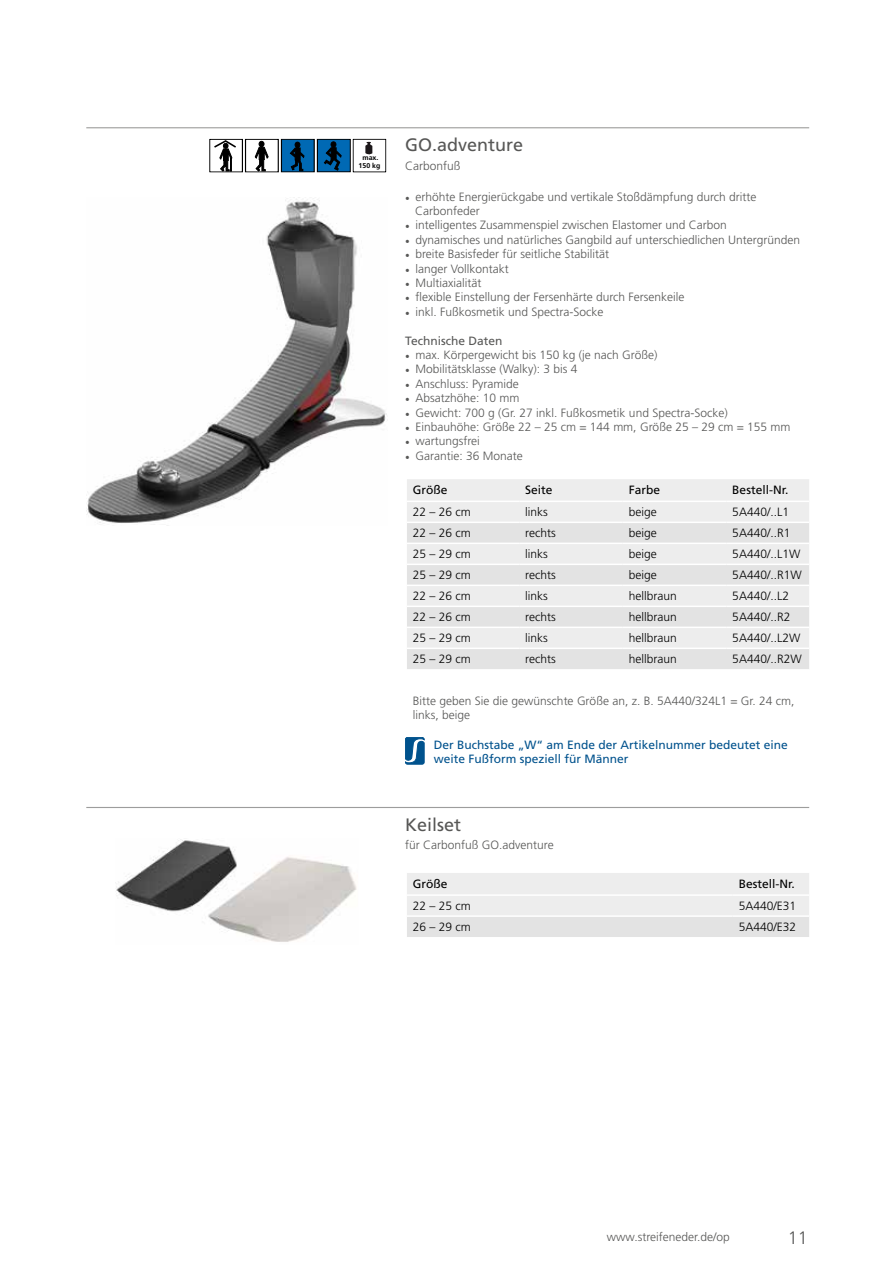
<style>
.page{position:relative;width:893px;height:1263px;background:#fff}
.page>*{position:absolute;margin:0;border:0;box-sizing:border-box;transform-origin:0 0}
.t1{font:18px "Frutiger LT";color:#575756}
.t2{font:300 18px "Frutiger LT";color:#575756}
.t3{font:300 12px/14.4px "Frutiger LT";color:#575756}
.t4{font:300 12px "Frutiger LT";color:#000}
.t5{font:12px/14.4px "Frutiger LT";color:#00528d}
.t6{font:12px "Frutiger LT";color:#000}
.t7{font:12px "Frutiger LT";color:#575756}
.t8{font:700 7.05px/8.4px "Frutiger LT";color:#000;text-align:center}
.s1{font-family:"Minion Pro";font-weight:400}
</style>
<div class="page">
<div style="left:407px;top:479px;width:402px;height:43px;background:#ededed"></div>
<svg style="left:407px;top:523px;width:402px;height:146px;background:#e7e7e7"></svg>
<hr style="left:407px;top:543px;width:112px;height:1px;background:#fff">
<hr style="left:519px;top:543px;width:104px;height:1px;background:#fff">
<hr style="left:623px;top:543px;width:103px;height:1px;background:#fff">
<hr style="left:726px;top:543px;width:83px;height:1px;background:#fff">
<hr style="left:407px;top:564px;width:112px;height:1px;background:#fff">
<hr style="left:519px;top:564px;width:104px;height:1px;background:#fff">
<hr style="left:623px;top:564px;width:103px;height:1px;background:#fff">
<hr style="left:726px;top:564px;width:83px;height:1px;background:#fff">
<hr style="left:407px;top:585px;width:112px;height:1px;background:#fff">
<hr style="left:519px;top:585px;width:104px;height:1px;background:#fff">
<hr style="left:623px;top:585px;width:103px;height:1px;background:#fff">
<hr style="left:726px;top:585px;width:83px;height:1px;background:#fff">
<hr style="left:407px;top:606px;width:112px;height:1px;background:#fff">
<hr style="left:519px;top:606px;width:104px;height:1px;background:#fff">
<hr style="left:623px;top:606px;width:103px;height:1px;background:#fff">
<hr style="left:726px;top:606px;width:83px;height:1px;background:#fff">
<hr style="left:407px;top:627px;width:112px;height:1px;background:#fff">
<hr style="left:519px;top:627px;width:104px;height:1px;background:#fff">
<hr style="left:623px;top:627px;width:103px;height:1px;background:#fff">
<hr style="left:726px;top:627px;width:83px;height:1px;background:#fff">
<hr style="left:407px;top:648px;width:112px;height:1px;background:#fff">
<hr style="left:519px;top:648px;width:104px;height:1px;background:#fff">
<hr style="left:623px;top:648px;width:103px;height:1px;background:#fff">
<hr style="left:726px;top:648px;width:83px;height:1px;background:#fff">
<hr style="left:407px;top:501px;width:112px;height:1px;background:#fff">
<hr style="left:519px;top:501px;width:104px;height:1px;background:#fff">
<hr style="left:623px;top:501px;width:103px;height:1px;background:#fff">
<hr style="left:726px;top:501px;width:83px;height:1px;background:#fff">
<svg style="left:405px;top:737px;width:19px;height:27px"></svg>
<hr style="left:86px;top:127px;width:723px;height:1px;background:#9d9d9c">
<svg style="left:209px;top:138px;width:178px;height:35px"></svg>
<img style="left:86px;top:198px;width:301px;height:328px">
<svg style="left:407px;top:873px;width:402px;height:64px;background:#e9e9e9"></svg>
<hr style="left:407px;top:915px;width:326px;height:2px;background:#fff">
<hr style="left:733px;top:915px;width:76px;height:2px;background:#fff">
<hr style="left:407px;top:894px;width:326px;height:2px;background:#fff">
<hr style="left:733px;top:894px;width:76px;height:2px;background:#fff">
<hr style="left:86px;top:807px;width:723px;height:1px;background:#9d9d9c">
<img style="left:115px;top:839px;width:242px;height:103px">
<p class="t8" style="left:359px;top:153px;width:23px">max.<br>150 kg</p>
<h1 class="t1" style="left:405px;top:134px;width:120px">GO.adventure</h1>
<p class="t3" style="left:405px;top:158px;width:57px">Carbonfuß</p>
<p class="t3" style="left:415px;top:189px;width:343px;text-indent:-10px"><span class="s1">•</span> erhöhte Energierückgabe und vertikale Stoßdämpfung durch dritte<br>Carbonfeder</p>
<p class="t3" style="left:405px;top:218px;width:323px"><span class="s1">•</span> intelligentes Zusammenspiel zwischen Elastomer und Carbon</p>
<p class="t3" style="left:405px;top:233px;width:396px"><span class="s1">•</span> dynamisches und natürliches Gangbild auf unterschiedlichen Untergründen</p>
<p class="t3" style="left:405px;top:247px;width:205px"><span class="s1">•</span> breite Basisfeder für seitliche Stabilität</p>
<p class="t3" style="left:405px;top:261px;width:105px"><span class="s1">•</span> langer Vollkontakt</p>
<p class="t3" style="left:405px;top:276px;width:78px"><span class="s1">•</span> Multiaxialität</p>
<p class="t3" style="left:405px;top:290px;width:281px"><span class="s1">•</span> flexible Einstellung der Fersenhärte durch Fersenkeile</p>
<p class="t3" style="left:405px;top:305px;width:200px"><span class="s1">•</span> inkl. Fußkosmetik und Spectra-Socke</p>
<p class="t7" style="left:405px;top:333px;width:99px">Technische Daten</p>
<p class="t3" style="left:405px;top:348px;width:254px"><span class="s1">•</span> max. Körpergewicht bis 150 kg (je nach Größe)</p>
<p class="t3" style="left:405px;top:362px;width:174px"><span class="s1">•</span> Mobilitätsklasse (Walky): 3 bis 4</p>
<p class="t3" style="left:405px;top:377px;width:115px"><span class="s1">•</span> Anschluss: Pyramide</p>
<p class="t3" style="left:405px;top:391px;width:116px"><span class="s1">•</span> Absatzhöhe: 10 mm</p>
<p class="t3" style="left:405px;top:405px;width:324px"><span class="s1">•</span> Gewicht: 700 g (Gr. 27 inkl. Fußkosmetik und Spectra-Socke)</p>
<p class="t3" style="left:405px;top:420px;width:387px"><span class="s1">•</span> Einbauhöhe: Größe 22 – 25 cm = 144 mm, Größe 25 – 29 cm = 155 mm</p>
<p class="t3" style="left:405px;top:434px;width:76px"><span class="s1">•</span> wartungsfrei</p>
<p class="t3" style="left:405px;top:449px;width:119px"><span class="s1">•</span> Garantie: 36 Monate</p>
<p class="t6" style="left:413px;top:483px;width:36px">Größe</p>
<p class="t6" style="left:525px;top:483px;width:29px">Seite</p>
<p class="t6" style="left:629px;top:483px;width:33px">Farbe</p>
<p class="t6" style="left:732px;top:483px;width:58px">Bestell-Nr.</p>
<p class="t4" style="left:413px;top:505px;width:60px">22 – 26 cm</p>
<p class="t4" style="left:525px;top:505px;width:24px">links</p>
<p class="t4" style="left:629px;top:505px;width:30px">beige</p>
<p class="t4" style="left:732px;top:505px;width:58px">5A440/..L1</p>
<p class="t4" style="left:413px;top:526px;width:60px">22 – 26 cm</p>
<p class="t4" style="left:525px;top:526px;width:32px">rechts</p>
<p class="t4" style="left:629px;top:526px;width:30px">beige</p>
<p class="t4" style="left:732px;top:526px;width:60px">5A440/..R1</p>
<p class="t4" style="left:413px;top:547px;width:60px">25 – 29 cm</p>
<p class="t4" style="left:525px;top:547px;width:24px">links</p>
<p class="t4" style="left:629px;top:547px;width:30px">beige</p>
<p class="t4" style="left:732px;top:547px;width:70px">5A440/..L1W</p>
<p class="t4" style="left:413px;top:568px;width:60px">25 – 29 cm</p>
<p class="t4" style="left:525px;top:568px;width:32px">rechts</p>
<p class="t4" style="left:629px;top:568px;width:30px">beige</p>
<p class="t4" style="left:732px;top:568px;width:71px">5A440/..R1W</p>
<p class="t4" style="left:413px;top:589px;width:60px">22 – 26 cm</p>
<p class="t4" style="left:525px;top:589px;width:24px">links</p>
<p class="t4" style="left:629px;top:589px;width:50px">hellbraun</p>
<p class="t4" style="left:732px;top:589px;width:58px">5A440/..L2</p>
<p class="t4" style="left:413px;top:610px;width:60px">22 – 26 cm</p>
<p class="t4" style="left:525px;top:610px;width:32px">rechts</p>
<p class="t4" style="left:629px;top:610px;width:50px">hellbraun</p>
<p class="t4" style="left:732px;top:610px;width:60px">5A440/..R2</p>
<p class="t4" style="left:413px;top:631px;width:60px">25 – 29 cm</p>
<p class="t4" style="left:525px;top:631px;width:24px">links</p>
<p class="t4" style="left:629px;top:631px;width:50px">hellbraun</p>
<p class="t4" style="left:732px;top:631px;width:70px">5A440/..L2W</p>
<p class="t4" style="left:413px;top:652px;width:60px">25 – 29 cm</p>
<p class="t4" style="left:525px;top:652px;width:32px">rechts</p>
<p class="t4" style="left:629px;top:652px;width:50px">hellbraun</p>
<p class="t4" style="left:732px;top:652px;width:71px">5A440/..R2W</p>
<p class="t3" style="left:413px;top:694px;width:383px">Bitte geben Sie die gewünschte Größe an, z. B. 5A440/324L1 = Gr. 24 cm, links, beige</p>
<p class="t5" style="left:434px;top:737px;width:356px">Der Buchstabe „W“ am Ende der Artikelnummer bedeutet eine weite Fußform speziell für Männer</p>
<h1 class="t1" style="left:405px;top:814px;width:58px">Keilset</h1>
<p class="t3" style="left:405px;top:838px;width:150px">für Carbonfuß GO.adventure</p>
<p class="t6" style="left:413px;top:877px;width:36px">Größe</p>
<p class="t6" style="left:739px;top:877px;width:58px">Bestell-Nr.</p>
<p class="t4" style="left:413px;top:899px;width:60px">22 – 25 cm</p>
<p class="t4" style="left:739px;top:899px;width:59px">5A440/E31</p>
<p class="t4" style="left:413px;top:920px;width:60px">26 – 29 cm</p>
<p class="t4" style="left:739px;top:920px;width:59px">5A440/E32</p>
<p class="t3" style="left:607px;top:1230px;width:124px">www.streifeneder.de/op</p>
<h1 class="t2" style="left:788px;top:1227px;width:22px">11</h1>
</div>
